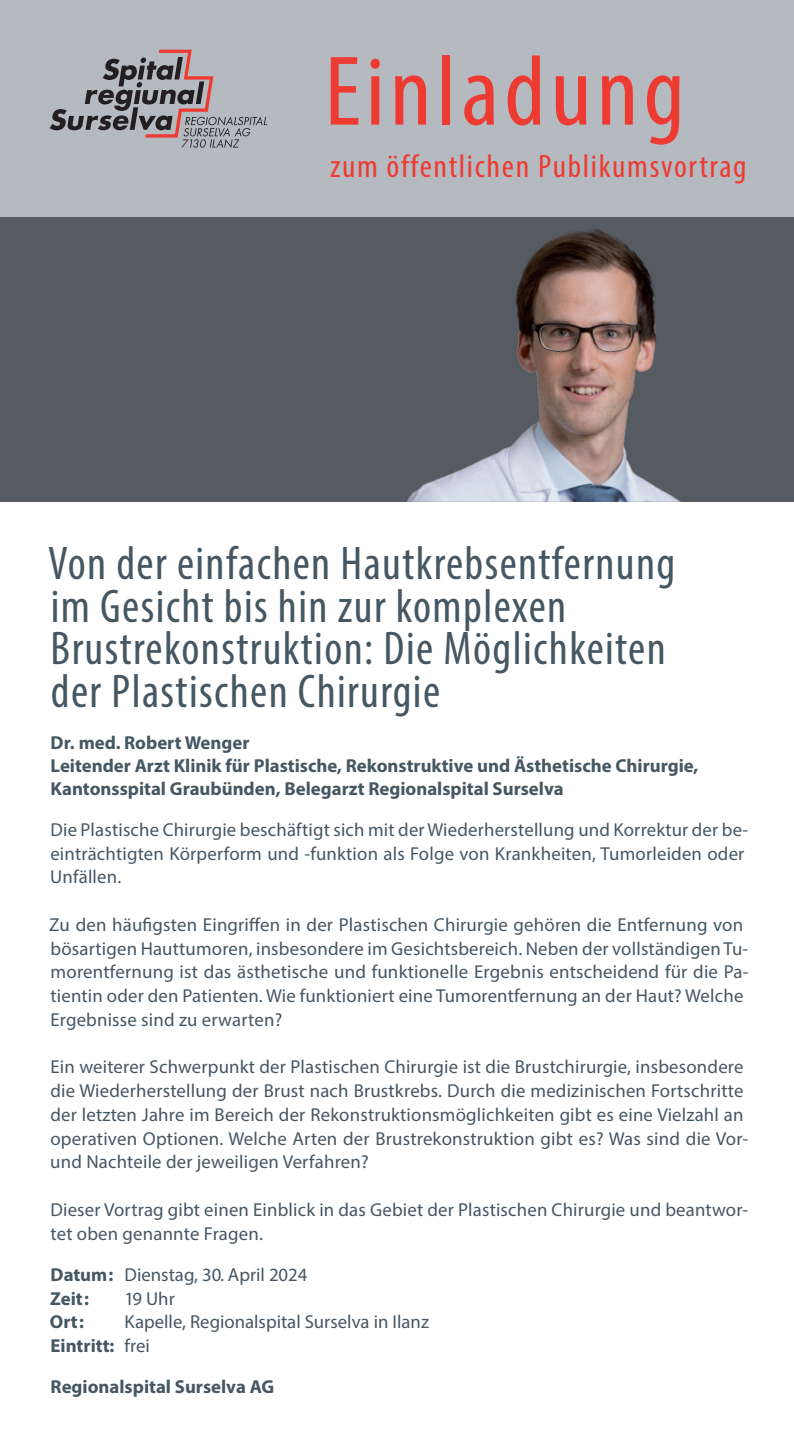
<style>
.page{position:relative;width:794px;height:1446px;background:#fff}
.page>*{position:absolute;margin:0;border:0;box-sizing:border-box;transform-origin:0 0}
.t1{font:condensed 100px "Myriad Pro";letter-spacing:.05em;color:#ee3b32}
.t2{font:condensed 47.5px/42.5px "Myriad Pro";letter-spacing:.03em;color:#455763}
.t3{font:condensed 32.5px "Myriad Pro";letter-spacing:.05em;color:#ee3b32}
.t4{font:18.75px/23.8px "Myriad Pro";letter-spacing:.01em;color:#455763}
.t5{font:700 18.75px/22.5px "Myriad Pro";color:#455763}
.s1{font-weight:700}
</style>
<div class="page">
<div style="left:0;top:208px;width:794px;height:294px;background:#555b61"></div>
<div style="left:0;top:0;width:794px;height:216px;background:#b5bac1"></div>
<svg style="left:50px;top:50px;width:217px;height:98px"></svg>
<img style="left:403px;top:216px;width:303px;height:286px">
<h1 class="t1" style="left:324px;top:31px;width:361px">Einladung</h1>
<h3 class="t3" style="left:330px;top:147px;width:418px">zum öffentlichen Publikumsvortrag</h3>
<h2 class="t2" style="left:48px;top:542px;width:628px">Von der einfachen Hautkrebsentfernung im Gesicht bis hin zur komplexen Brustrekonstruktion: Die Möglichkeiten der Plastischen Chirurgie</h2>
<p class="t5" style="left:51px;top:731px;width:649px">Dr. med. Robert Wenger<br>Leitender Arzt Klinik für Plastische, Rekonstruktive und Ästhetische Chirurgie,<br>Kantonsspital Graubünden, Belegarzt Regionalspital Surselva</p>
<p class="t4" style="left:50px;top:817px;width:699px">Die Plastische Chirurgie beschäftigt sich mit der Wiederherstellung und Korrektur der be&shy;einträchtigten Körperform und -funktion als Folge von Krankheiten, Tumorleiden oder<br>Unfällen.</p>
<p class="t4" style="left:49px;top:912px;width:701px">Zu den häufigsten Eingriffen in der Plastischen Chirurgie gehören die Entfernung von bösartigen Hauttumoren, insbesondere im Gesichtsbereich. Neben der vollständigen Tu&shy;morentfernung ist das ästhetische und funktionelle Ergebnis entscheidend für die Pa&shy;tientin oder den Patienten. Wie funktioniert eine Tumorentfernung an der Haut? Welche Ergebnisse sind zu erwarten?</p>
<p class="t4" style="left:50px;top:1055px;width:699px">Ein weiterer Schwerpunkt der Plastischen Chirurgie ist die Brustchirurgie, insbesondere die Wiederherstellung der Brust nach Brustkrebs. Durch die medizinischen Fortschritte der letzten Jahre im Bereich der Rekonstruktionsmöglichkeiten gibt es eine Vielzahl an operativen Optionen. Welche Arten der Brustrekonstruktion gibt es? Was sind die Vor&shy;und Nachteile der jeweiligen Verfahren?</p>
<p class="t4" style="left:50px;top:1197px;width:699px">Dieser Vortrag gibt einen Einblick in das Gebiet der Plastischen Chirurgie und beantwor&shy;tet oben genannte Fragen.</p>
<p class="t4" style="left:50px;top:1262px;width:259px"><span class="s1">Datum:</span> Dienstag, 30. April 2024<br><span class="s1">Zeit:</span></p>
<p class="t4" style="left:125px;top:1286px;width:52px">19 Uhr</p>
<p class="t4" style="left:51px;top:1310px;width:380px;text-indent:74px">Kapelle, Regionalspital Surselva in Ilanz<br><span class="s1">Eintritt:</span> frei</p>
<p class="t5" style="left:51px;top:1375px;width:225px">Regionalspital Surselva AG</p>
<p class="t5" style="left:50px;top:1310px;width:36px">Ort:</p>
</div>
